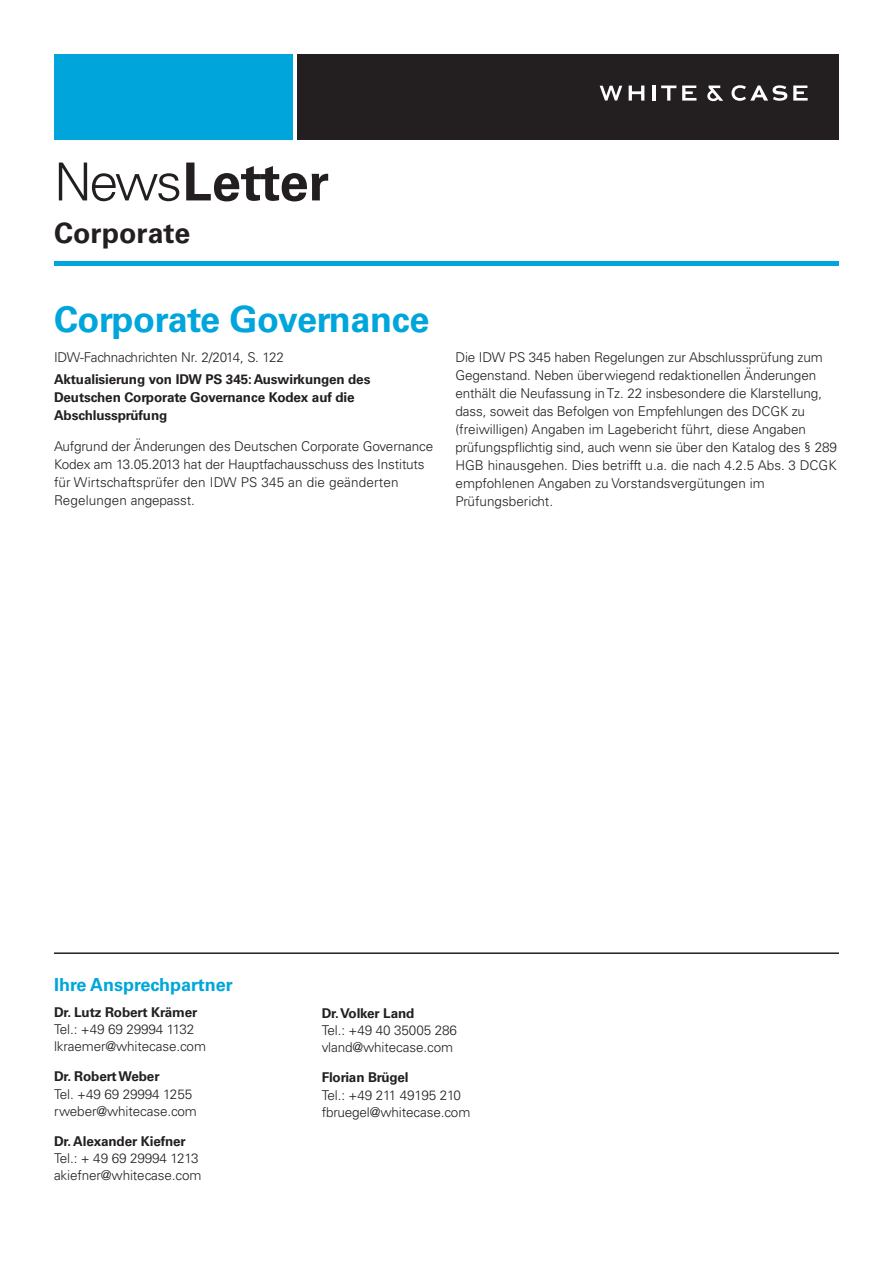
<style>
.page{position:relative;width:893px;height:1263px;background:#fff}
.page>*{position:absolute;margin:0;border:0;box-sizing:border-box;transform-origin:0 0}
.t1{font:700 52.5px "Univers LT Std";color:#231f20}
.t2{font:700 36px "Univers LT Std";letter-spacing:-.01em;color:#00a6db}
.t3{font:700 28.5px "Univers LT Std";color:#231f20}
.t4{font:700 18px "Univers LT Std";color:#00a6db}
.t5{font:300 13.5px/18px "Univers LT Std";letter-spacing:-.01em;color:#231f20}
.t6{font:700 13.5px/18px "Univers LT Std";letter-spacing:-.01em;color:#231f20}
.s1{font-weight:300}
</style>
<div class="page">
<div style="left:54px;top:54px;width:239px;height:85px;background:#00a6db"></div>
<div style="left:298px;top:54px;width:541px;height:85px;background:#231f20"></div>
<hr style="left:54px;top:262px;width:785px;height:4px;background:#00a6db">
<svg style="left:707px;top:86px;width:16px;height:15px"></svg>
<svg style="left:682px;top:86px;width:14px;height:15px"></svg>
<svg style="left:793px;top:86px;width:15px;height:15px"></svg>
<svg style="left:600px;top:86px;width:22px;height:15px"></svg>
<svg style="left:629px;top:86px;width:15px;height:15px"></svg>
<hr style="left:652px;top:86px;width:3px;height:15px;background:#fff">
<svg style="left:661px;top:86px;width:15px;height:15px"></svg>
<svg style="left:732px;top:85px;width:55px;height:16px"></svg>
<hr style="left:54px;top:952px;width:785px;height:2px;background:#231f20">
<h1 class="t1" style="left:54px;top:151px;width:277px"><span class="s1">News</span> Letter</h1>
<h3 class="t3" style="left:54px;top:217px;width:138px">Corporate</h3>
<h2 class="t2" style="left:54px;top:298px;width:377px">Corporate Governance</h2>
<p class="t5" style="left:54px;top:348px;width:232px">IDW-Fachnachrichten Nr. 2/2014, S. 122</p>
<p class="t6" style="left:54px;top:370px;width:318px">Aktualisierung von IDW PS 345: Auswirkungen des<br>Deutschen Corporate Governance Kodex auf die<br>Abschlussprüfung</p>
<p class="t5" style="left:54px;top:437px;width:381px">Aufgrund der Änderungen des Deutschen Corporate Governance Kodex am 13.05.2013 hat der Hauptfachausschuss des Instituts für Wirtschaftsprüfer den IDW PS 345 an die geänderten Regelungen angepasst.</p>
<p class="t5" style="left:455px;top:348px;width:383px">Die IDW PS 345 haben Regelungen zur Abschlussprüfung zum Gegenstand. Neben überwiegend redaktionellen Änderungen enthält die Neufassung in Tz. 22 insbesondere die Klarstellung, dass, soweit das Befolgen von Empfehlungen des DCGK zu (freiwilligen) Angaben im Lagebericht führt, diese Angaben prüfungspflichtig sind, auch wenn sie über den Katalog des § 289<br>HGB hinausgehen. Dies betrifft u.a. die nach 4.2.5 Abs. 3 DCGK empfohlenen Angaben zu Vorstandsvergütungen im Prüfungsbericht.</p>
<h3 class="t4" style="left:54px;top:974px;width:180px">Ihre Ansprechpartner</h3>
<p class="t6" style="left:54px;top:1003px;width:145px">Dr. Lutz Robert Krämer</p>
<p class="t5" style="left:54px;top:1021px;width:153px;line-height:17.2px">Tel.: +49 69 29994 1132 lkraemer@whitecase.com</p>
<p class="t6" style="left:54px;top:1068px;width:107px">Dr. Robert Weber</p>
<p class="t5" style="left:54px;top:1085px;width:144px;line-height:17.2px">Tel. +49 69 29994 1255 rweber@whitecase.com</p>
<p class="t6" style="left:54px;top:1132px;width:133px">Dr. Alexander Kiefner</p>
<p class="t5" style="left:54px;top:1150px;width:149px;line-height:17.2px">Tel.: + 49 69 29994 1213 akiefner@whitecase.com</p>
<p class="t6" style="left:322px;top:1004px;width:94px">Dr. Volker Land</p>
<p class="t5" style="left:322px;top:1022px;width:137px;line-height:17.2px">Tel.: +49 40 35005 286 vland@whitecase.com</p>
<p class="t6" style="left:322px;top:1069px;width:88px">Florian Brügel</p>
<p class="t5" style="left:322px;top:1086px;width:150px;line-height:17.2px">Tel.: +49 211 49195 210 fbruegel@whitecase.com</p>
</div>
